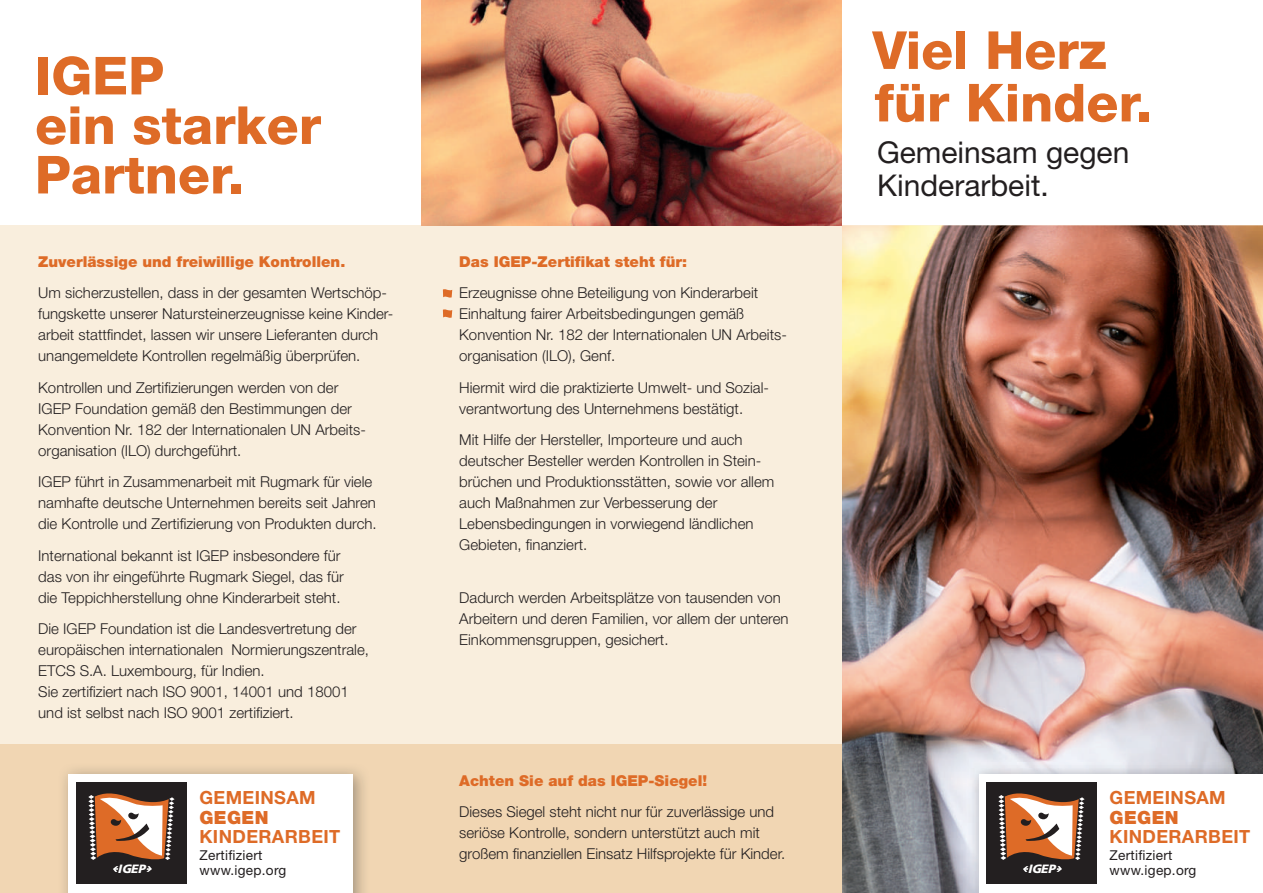
<style>
.page{position:relative;width:1263px;height:893px;background:#fff}
.page>*{position:absolute;margin:0;border:0;box-sizing:border-box;transform-origin:0 0}
.t1{font:800 52.5px/49.5px "Helvetica Neue";color:#de6b27}
.t2{font:30px/33px "Helvetica Neue";color:#231f20}
.t3{font:700 18.15px "Helvetica Neue";letter-spacing:.02em;color:#de6b27}
.t4{font:900 18.15px "Helvetica Neue";letter-spacing:.02em;color:#de6b27}
.t5{font:300 15px/21px "Helvetica Neue";color:#231f20}
.t6{font:900 15px "Helvetica Neue";color:#de6b27}
.t7{font:13.65px "Helvetica Neue";letter-spacing:.02em;color:#231f20}
.t8{font:italic 900 12px "Frutiger";color:#fff}
</style>
<div class="page">
<div style="left:0;top:225px;width:1263px;height:668px;background:#f9eedd"></div>
<img style="left:842px;top:225px;width:421px;height:668px">
<img style="left:421px;top:0;width:421px;height:225px">
<div style="left:0;top:744px;width:842px;height:149px;background:#f1d6b3"></div>
<svg style="left:443px;top:289px;width:9px;height:9px"></svg>
<svg style="left:443px;top:309px;width:9px;height:9px"></svg>
<img style="left:967px;top:763px;width:296px;height:130px">
<div style="left:979px;top:774px;width:284px;height:119px;background:#fff"></div>
<div style="left:986px;top:782px;width:111px;height:102px;background:#231f20"></div>
<svg style="left:998px;top:793px;width:86px;height:79px"></svg>
<img style="left:63px;top:768px;width:302px;height:125px">
<div style="left:69px;top:774px;width:284px;height:119px;background:#fff"></div>
<div style="left:77px;top:782px;width:110px;height:102px;background:#231f20"></div>
<svg style="left:88px;top:793px;width:87px;height:79px"></svg>
<h1 class="t1" style="left:35px;top:51px;width:288px">IGEP<br>ein starker<br>Partner.</h1>
<p class="t6" style="left:38px;top:252px;width:309px">Zuverlässige und freiwillige Kontrollen.</p>
<p class="t5" style="left:38px;top:282px;width:357px">Um sicherzustellen, dass in der gesamten Wertschöp&shy;fungskette unserer Natursteinerzeugnisse keine Kinder&shy;arbeit stattfindet, lassen wir unsere Lieferanten durch unangemeldete Kontrollen regelmäßig überprüfen.</p>
<p class="t5" style="left:38px;top:376px;width:329px">Kontrollen und Zertifizierungen werden von der IGEP Foundation gemäß den Bestimmungen der Konvention Nr. 182 der Internationalen UN Arbeits&shy;organisation (ILO) durchgeführt.</p>
<p class="t5" style="left:38px;top:471px;width:340px">IGEP führt in Zusammenarbeit mit Rugmark für viele namhafte deutsche Unternehmen bereits seit Jahren die Kontrolle und Zertifizierung von Produkten durch.</p>
<p class="t5" style="left:38px;top:544px;width:307px">International bekannt ist IGEP insbesondere für das von ihr eingeführte Rugmark Siegel, das für die Teppichherstellung ohne Kinderarbeit steht.</p>
<p class="t5" style="left:38px;top:618px;width:332px">Die IGEP Foundation ist die Landesvertretung der europäischen internationalen Normierungszentrale, ETCS S.A. Luxembourg, für Indien.<br>Sie zertifiziert nach ISO 9001, 14001 und 18001 und ist selbst nach ISO 9001 zertifiziert.</p>
<p class="t3" style="left:199px;top:787px;width:118px">GEMEINSAM</p>
<p class="t4" style="left:199px;top:806px;width:71px">GEGEN</p>
<p class="t3" style="left:199px;top:825px;width:142px">KINDERARBEIT</p>
<p class="t7" style="left:199px;top:847px;width:64px">Zertifiziert</p>
<p class="t8" style="left:118px;top:861px;width:32px">IGEP</p>
<p class="t7" style="left:199px;top:862px;width:88px">www.igep.org</p>
<p class="t6" style="left:459px;top:253px;width:229px">Das IGEP-Zertifikat steht für:</p>
<p class="t5" style="left:459px;top:282px;width:329px">Erzeugnisse ohne Beteiligung von Kinderarbeit Einhaltung fairer Arbeitsbedingungen gemäß Konvention Nr. 182 der Internationalen UN Arbeits&shy;organisation (ILO), Genf.</p>
<p class="t5" style="left:459px;top:377px;width:311px">Hiermit wird die praktizierte Umwelt- und Sozial&shy;verantwortung des Unternehmens bestätigt.</p>
<p class="t5" style="left:459px;top:429px;width:317px">Mit Hilfe der Hersteller, Importeure und auch deutscher Besteller werden Kontrollen in Stein&shy;brüchen und Produktionsstätten, sowie vor allem auch Maßnahmen zur Verbesserung der Lebensbedingungen in vorwiegend ländlichen Gebieten, finanziert.</p>
<p class="t5" style="left:459px;top:587px;width:331px">Dadurch werden Arbeitsplätze von tausenden von<br>Arbeitern und deren Familien, vor allem der unteren<br>Einkommens gruppen, gesichert.</p>
<p class="t6" style="left:459px;top:771px;width:249px">Achten Sie auf das IGEP-Siegel!</p>
<p class="t5" style="left:459px;top:801px;width:327px">Dieses Siegel steht nicht nur für zuverlässige und seriöse Kontrolle, sondern unterstützt auch mit großem finanziellen Einsatz Hilfsprojekte für Kinder.</p>
<h1 class="t1" style="left:872px;top:24px;width:281px;line-height:52.5px">Viel Herz für Kinder.</h1>
<h2 class="t2" style="left:877px;top:135px;width:254px">Gemeinsam gegen<br>Kinderarbeit.</h2>
<p class="t3" style="left:1109px;top:787px;width:118px">GEMEINSAM</p>
<p class="t4" style="left:1109px;top:806px;width:71px">GEGEN</p>
<p class="t3" style="left:1109px;top:825px;width:142px">KINDERARBEIT</p>
<p class="t7" style="left:1109px;top:847px;width:64px">Zertifiziert</p>
<p class="t8" style="left:1028px;top:861px;width:32px">IGEP</p>
<p class="t7" style="left:1109px;top:862px;width:88px">www.igep.org</p>
</div>
